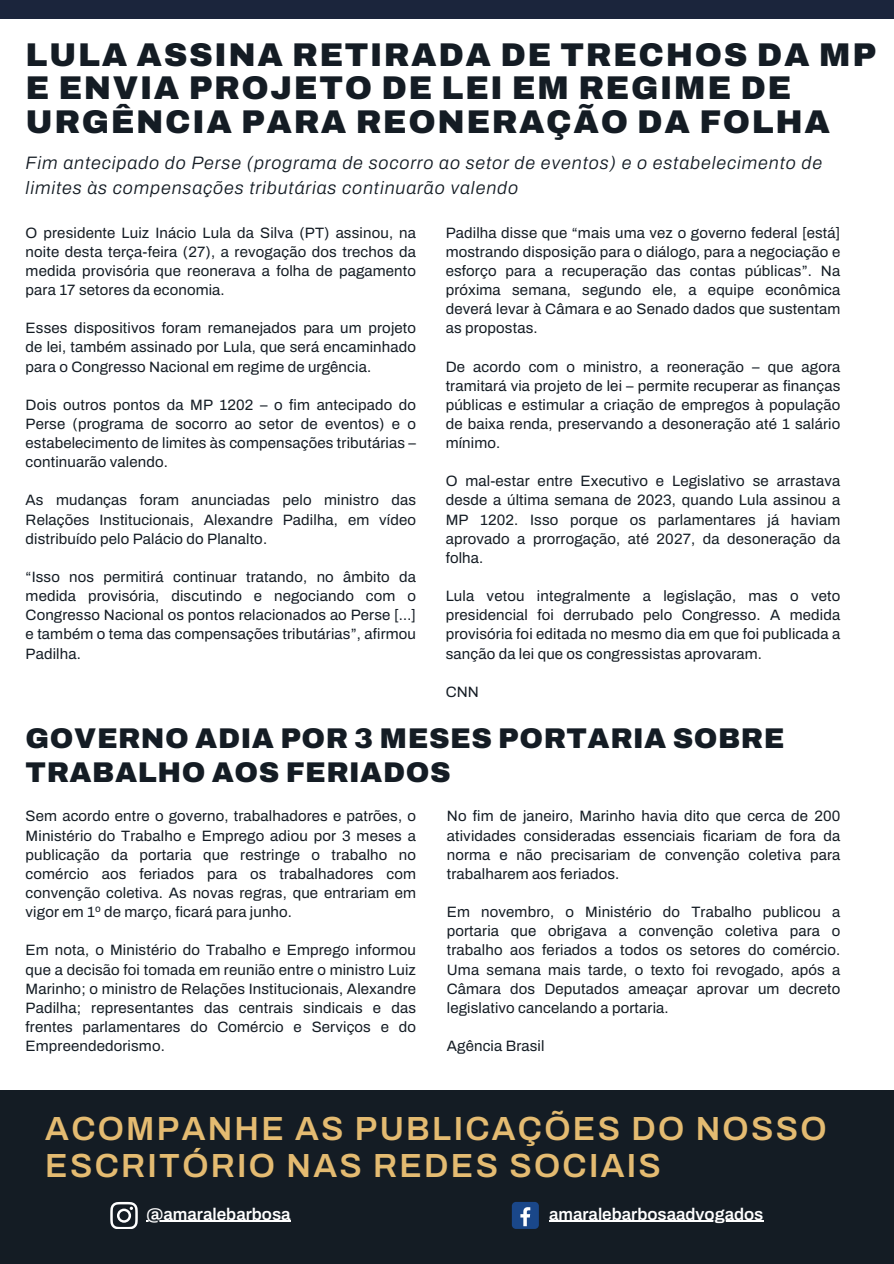
<style>
.page{position:relative;width:894px;height:1264px;background:#fff}
.page>*{position:absolute;margin:0;border:0;box-sizing:border-box;transform-origin:0 0}
.t1{font:600 33.45px/37.3px "Archivo";letter-spacing:.07em;color:#e4bb71}
.t2{font:900 32.85px/33.8px "Archivo";letter-spacing:.05em;color:#141c24}
.t3{font:900 28.5px/33.8px "Archivo";letter-spacing:.02em;color:#141c24}
.t4{font:italic 300 18px/24.8px "Archivo";letter-spacing:.05em;color:#141c24}
.t5{font:600 16.95px "Archivo";color:#fff}
.t6{font:15px/19.2px "Archivo";letter-spacing:.01em;color:#141c24;text-align:justify}
</style>
<div class="page">
<div style="left:0;top:0;width:893px;height:19px;background:#1b253c"></div>
<div style="left:0;top:1090px;width:893px;height:173px;background:#141c24"></div>
<svg style="left:110px;top:1201px;width:27px;height:27px"></svg>
<hr style="left:146px;top:1220px;width:145px;height:1px;background:#fff">
<div style="left:511px;top:1201px;width:27px;height:27px;background:#1a4789;border-radius:4px"></div>
<svg style="left:520px;top:1207px;width:10px;height:19px"></svg>
<hr style="left:549px;top:1220px;width:214px;height:1px;background:#fff">
<h2 class="t2" style="left:26px;top:38px;width:851px">LULA ASSINA RETIRADA DE TRECHOS DA MP<br>E ENVIA PROJETO DE LEI EM REGIME DE<br>URGÊNCIA PARA REONERAÇÃO DA FOLHA</h2>
<p class="t4" style="left:26px;top:151px;width:797px">Fim antecipado do Perse (programa de socorro ao setor de eventos) e o estabelecimento de limites às compensações tributárias continuarão valendo</p>
<p class="t6" style="left:26px;top:223px;width:392px">O presidente Luiz Inácio Lula da Silva (PT) assinou, na noite desta terça-feira (27), a revogação dos trechos da medida provisória que reonerava a folha de pagamento para 17 setores da economia.</p>
<p class="t6" style="left:26px;top:318px;width:392px">Esses dispositivos foram remanejados para um projeto de lei, também assinado por Lula, que será encaminhado para o Congresso Nacional em regime de urgência.</p>
<p class="t6" style="left:26px;top:395px;width:392px">Dois outros pontos da MP 1202 – o fim antecipado do Perse (programa de socorro ao setor de eventos) e o estabelecimento de limites às compensações tributárias – continuarão valendo.</p>
<p class="t6" style="left:26px;top:491px;width:392px">As mudanças foram anunciadas pelo ministro das Relações Institucionais, Alexandre Padilha, em vídeo distribuído pelo Palácio do Planalto.</p>
<p class="t6" style="left:26px;top:567px;width:392px">“Isso nos permitirá continuar tratando, no âmbito da medida provisória, discutindo e negociando com o Congresso Nacional os pontos relacionados ao Perse […] e também o tema das compensações tributárias”, afirmou Padilha.</p>
<p class="t6" style="left:445px;top:223px;width:396px">Padilha disse que “mais uma vez o governo federal [está] mostrando disposição para o diálogo, para a negociação e esforço para a recuperação das contas públicas”. Na próxima semana, segundo ele, a equipe econômica deverá levar à Câmara e ao Senado dados que sustentam as propostas.</p>
<p class="t6" style="left:445px;top:357px;width:396px">De acordo com o ministro, a reoneração – que agora tramitará via projeto de lei – permite recuperar as finanças públicas e estimular a criação de empregos à população de baixa renda, preservando a desoneração até 1 salário mínimo.</p>
<p class="t6" style="left:445px;top:471px;width:396px">O mal-estar entre Executivo e Legislativo se arrastava desde a última semana de 2023, quando Lula assinou a MP 1202. Isso porque os parlamentares já haviam aprovado a prorrogação, até 2027, da desoneração da folha.</p>
<p class="t6" style="left:445px;top:586px;width:396px">Lula vetou integralmente a legislação, mas o veto presidencial foi derrubado pelo Congresso. A medida provisória foi editada no mesmo dia em que foi publicada a sanção da lei que os congressistas aprovaram.</p>
<p class="t6" style="left:445px;top:682px;width:35px">CNN</p>
<h3 class="t3" style="left:26px;top:722px;width:760px">GOVERNO ADIA POR 3 MESES PORTARIA SOBRE<br>TRABALHO AOS FERIADOS</h3>
<p class="t6" style="left:26px;top:806px;width:392px">Sem acordo entre o governo, trabalhadores e patrões, o Ministério do Trabalho e Emprego adiou por 3 meses a publicação da portaria que restringe o trabalho no comércio aos feriados para os trabalhadores com convenção coletiva. As novas regras, que entrariam em vigor em 1º de março, ficará para junho.</p>
<p class="t6" style="left:26px;top:940px;width:392px">Em nota, o Ministério do Trabalho e Emprego informou que a decisão foi tomada em reunião entre o ministro Luiz Marinho; o ministro de Relações Institucionais, Alexandre Padilha; representantes das centrais sindicais e das frentes parlamentares do Comércio e Serviços e do Empreendedorismo.</p>
<p class="t6" style="left:446px;top:806px;width:395px">No fim de janeiro, Marinho havia dito que cerca de 200 atividades consideradas essenciais ficariam de fora da norma e não precisariam de convenção coletiva para trabalharem aos feriados.</p>
<p class="t6" style="left:446px;top:902px;width:395px">Em novembro, o Ministério do Trabalho publicou a portaria que obrigava a convenção coletiva para o trabalho aos feriados a todos os setores do comércio.<br>Uma semana mais tarde, o texto foi revogado, após a Câmara dos Deputados ameaçar aprovar um decreto legislativo cancelando a portaria.</p>
<p class="t6" style="left:446px;top:1036px;width:99px">Agência Brasil</p>
<h1 class="t1" style="left:45px;top:1110px;width:782px">ACOMPANHE AS PUBLICAÇÕES DO NOSSO<br>ESCRITÓRIO NAS REDES SOCIAIS</h1>
<p class="t5" style="left:146px;top:1204px;width:146px">@amaralebarbosa</p>
<p class="t5" style="left:549px;top:1204px;width:216px">amaralebarbosaadvogados</p>
</div>
